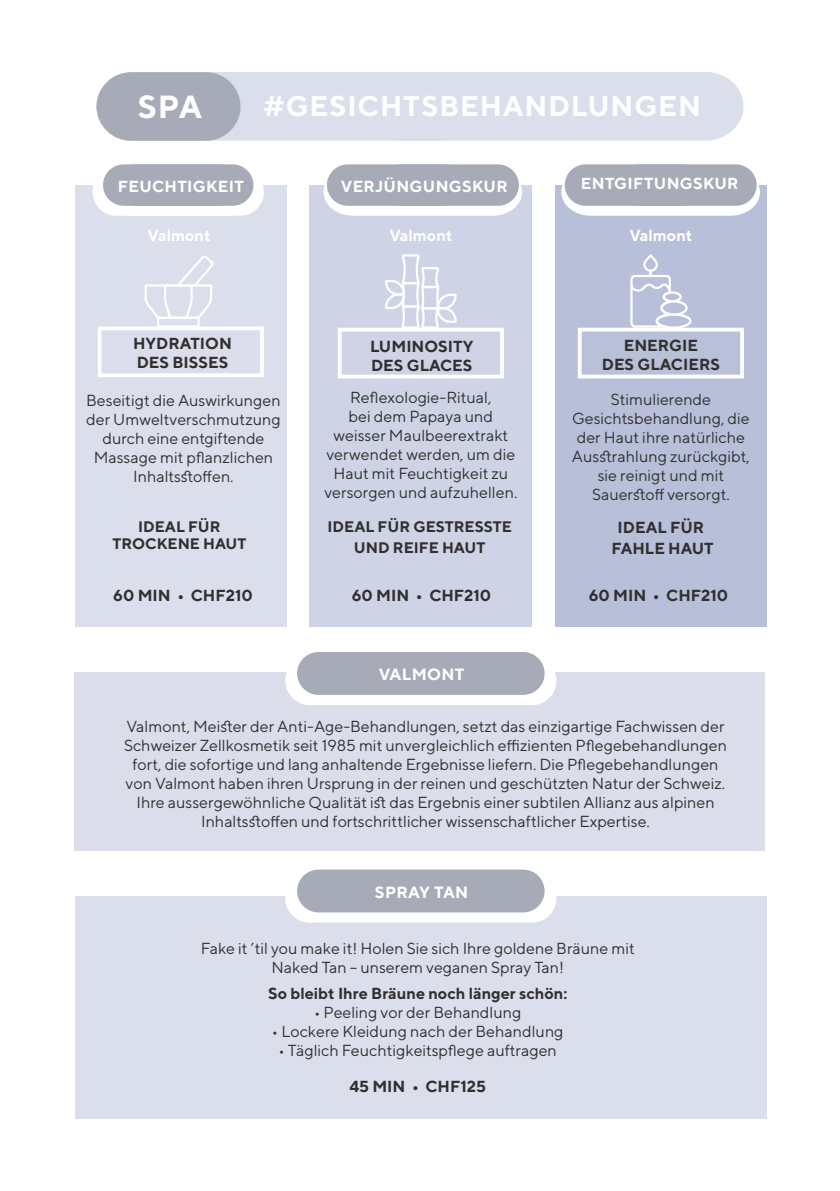
<style>
.page{position:relative;width:840px;height:1191px;background:#fff}
.page>*{position:absolute;margin:0;border:0;box-sizing:border-box;transform-origin:0 0}
.t1{font:700 32px "TT Norms";color:#fff}
.t2{font:700 28.4px "TT Norms";letter-spacing:.03em;color:#fff}
.t3{font:700 16.2px "TT Norms";letter-spacing:.02em;color:#fff}
.t4{font:16px/19px "TT Norms";color:#312f30;text-align:center}
.t5{font:700 16px "TT Norms";color:#312f30}
.t6{font:700 16px "TT Norms";letter-spacing:.02em;color:#fff}
.t7{font:700 16px "TT Norms";color:#fff}
.t8{font:700 15.2px/21px "TT Norms";color:#312f30;text-align:center}
</style>
<div class="page">
<div style="left:308px;top:185px;width:223px;height:441px;background:#cfd3e6"></div>
<div style="left:75px;top:185px;width:211px;height:441px;background:#dbdfec"></div>
<div style="left:554px;top:185px;width:212px;height:441px;background:#b7c0d8"></div>
<div style="left:92px;top:168px;width:160px;height:48px;background:#fff;border-radius:24px"></div>
<div style="left:104px;top:168px;width:160px;height:48px;background:#fff;border-radius:24px"></div>
<svg style="left:323px;top:168px;width:199px;height:48px"></svg>
<svg style="left:561px;top:168px;width:198px;height:48px"></svg>
<div style="left:103px;top:164px;width:138px;height:42px;background:#a6abb7;border-radius:21px"></div>
<div style="left:115px;top:164px;width:138px;height:42px;background:#a6abb7;border-radius:21px"></div>
<div style="left:327px;top:164px;width:138px;height:42px;background:#a6abb7;border-radius:21px"></div>
<div style="left:564px;top:164px;width:139px;height:42px;background:#a6abb7;border-radius:21px"></div>
<div style="left:380px;top:164px;width:138px;height:42px;background:#a6abb7;border-radius:21px"></div>
<div style="left:617px;top:164px;width:139px;height:42px;background:#a6abb7;border-radius:21px"></div>
<div style="left:577px;top:328px;width:166px;height:50px;background:#b8c1d8;border:4px solid #fff"></div>
<div style="left:75px;top:672px;width:689px;height:178px;background:#dbddea"></div>
<div style="left:285px;top:656px;width:271px;height:49px;background:#fff;border-radius:24px"></div>
<div style="left:297px;top:652px;width:247px;height:43px;background:#a6abb7;border-radius:21px"></div>
<div style="left:75px;top:896px;width:691px;height:222px;background:#dbdfec"></div>
<div style="left:285px;top:874px;width:271px;height:48px;background:#fff;border-radius:24px"></div>
<div style="left:297px;top:869px;width:247px;height:43px;background:#a6abb7;border-radius:21px"></div>
<div style="left:337px;top:328px;width:166px;height:50px;background:#cfd3e5;border:4px solid #fff"></div>
<div style="left:98px;top:326px;width:166px;height:51px;background:#dbddea;border:4px solid #fff"></div>
<svg style="left:144px;top:255px;width:70px;height:72px"></svg>
<svg style="left:385px;top:254px;width:71px;height:75px"></svg>
<svg style="left:629px;top:254px;width:62px;height:75px"></svg>
<svg style="left:96px;top:72px;width:647px;height:68px;background:#d1d5e1"></svg>
<p class="t1" style="left:138px;top:87px;width:66px">SPA</p>
<p class="t2" style="left:263px;top:88px;width:439px">#GESICHTSBEHANDLUNGEN</p>
<p class="t6" style="left:118px;top:176px;width:127px">FEUCHTIGKEIT</p>
<p class="t6" style="left:340px;top:176px;width:168px">VERJÜNGUNGSKUR</p>
<p class="t6" style="left:580px;top:174px;width:159px">ENTGIFTUNGSKUR</p>
<p class="t7" style="left:147px;top:225px;width:64px">Valmont</p>
<p class="t7" style="left:389px;top:225px;width:64px">Valmont</p>
<p class="t7" style="left:629px;top:225px;width:64px">Valmont</p>
<p class="t5" style="left:133px;top:333px;width:100px">HYDRATION</p>
<p class="t5" style="left:137px;top:352px;width:93px">DES BISSES</p>
<p class="t5" style="left:370px;top:336px;width:105px">LUMINOSITY</p>
<p class="t5" style="left:371px;top:355px;width:103px">DES GLACES</p>
<p class="t4" style="left:86px;top:390px;width:196px">Beseitigt die Auswirkungen der Umweltverschmutzung durch eine entgiftende<br>Massage mit pflanzlichen<br>Inhaltsstoffen.</p>
<p class="t4" style="left:324px;top:387px;width:194px">Reflexologie-Ritual,<br>bei dem Papaya und weisser Maulbeerextrakt verwendet werden, um die<br>Haut mit Feuchtigkeit zu versorgen und aufzuhellen.</p>
<p class="t8" style="left:138px;top:515px;width:84px">IDEAL FÜR</p>
<p class="t8" style="left:112px;top:532px;width:135px">TROCKENE HAUT</p>
<p class="t8" style="left:327px;top:515px;width:186px">IDEAL FÜR GESTRESSTE<br>UND REIFE HAUT</p>
<p class="t5" style="left:623px;top:335px;width:76px">ENERGIE</p>
<p class="t5" style="left:601px;top:354px;width:120px">DES GLACIERS</p>
<p class="t4" style="left:571px;top:389px;width:179px">Stimulierende<br>Gesichtsbehandlung, die der Haut ihre natürliche<br>Ausstrahlung zurückgibt, sie reinigt und mit<br>Sauerstoff versorgt.</p>
<p class="t5" style="left:617px;top:517px;width:88px">IDEAL FÜR</p>
<p class="t5" style="left:611px;top:538px;width:104px">FAHLE HAUT</p>
<p class="t5" style="left:113px;top:585px;width:141px">60 MIN • CHF210</p>
<p class="t5" style="left:351px;top:585px;width:141px">60 MIN • CHF210</p>
<p class="t5" style="left:588px;top:585px;width:141px">60 MIN • CHF210</p>
<p class="t3" style="left:378px;top:664px;width:87px">VALMONT</p>
<p class="t4" style="left:124px;top:716px;width:604px">Valmont, Meister der Anti-Age-Behandlungen, setzt das einzigartige Fachwissen der Schweizer Zellkosmetik seit 1985 mit unvergleichlich effizienten Pflegebehandlungen fort, die sofortige und lang anhaltende Ergebnisse liefern. Die Pflegebehandlungen von Valmont haben ihren Ursprung in der reinen und geschützten Natur der Schweiz.<br>Ihre aussergewöhnliche Qualität ist das Ergebnis einer subtilen Allianz aus alpinen Inhaltsstoffen und fortschrittlicher wissenschaftlicher Expertise.</p>
<p class="t3" style="left:374px;top:882px;width:95px">SPRAY TAN</p>
<p class="t4" style="left:201px;top:938px;width:435px">Fake it ’til you make it! Holen Sie sich Ihre goldene Bräune mit<br>Naked Tan – unserem veganen Spray Tan!</p>
<p class="t5" style="left:268px;top:983px;width:301px">So bleibt Ihre Bräune noch länger schön:</p>
<p class="t4" style="left:314px;top:1002px;width:209px">• Peeling vor der Behandlung</p>
<p class="t4" style="left:272px;top:1021px;width:293px">• Lockere Kleidung nach der Behandlung</p>
<p class="t4" style="left:278px;top:1040px;width:280px">• Täglich Feuchtigkeitspflege auftragen</p>
<p class="t5" style="left:349px;top:1076px;width:138px">45 MIN • CHF125</p>
</div>
